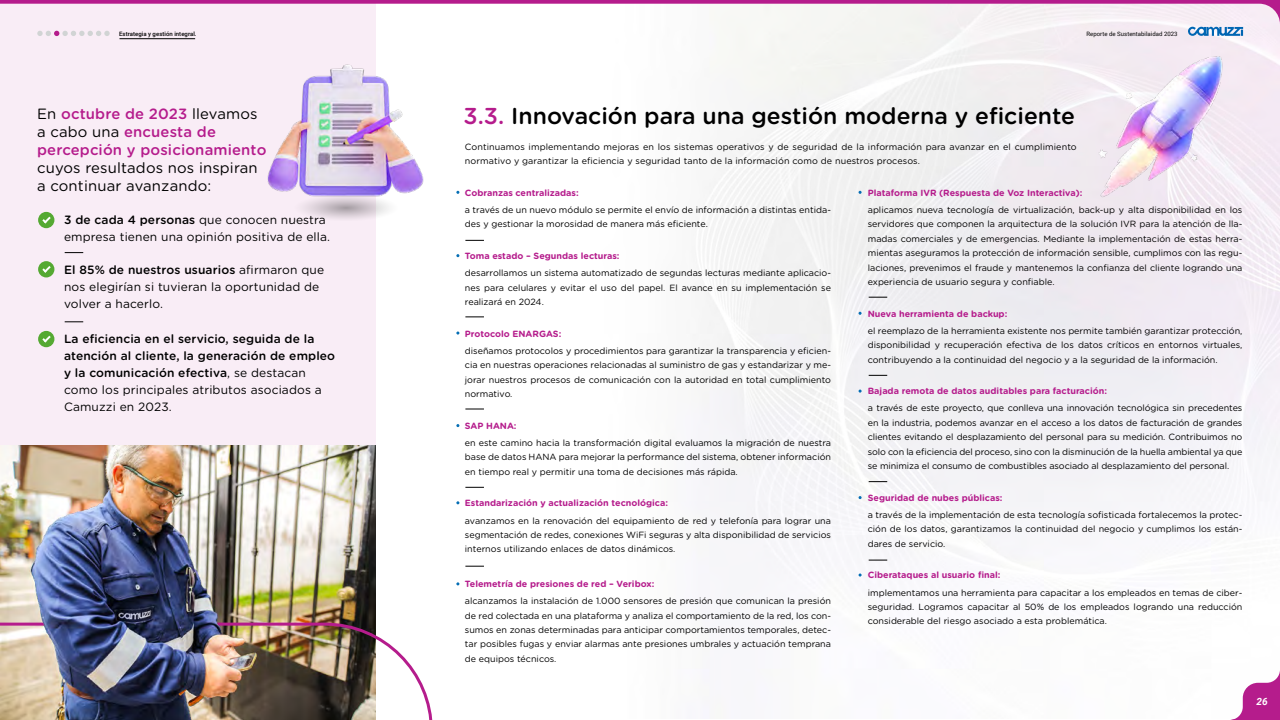
<style>
.page{position:relative;width:1280px;height:720px;background:#fff}
.page>*{position:absolute;margin:0;border:0;box-sizing:border-box;transform-origin:0 0}
.t1{font:500 23px "Gotham Rounded";color:#000}
.t2{font:500 14.9px/18px "Gotham Rounded";letter-spacing:.01em;color:#b51c8c}
.t3{font:14.9px/18px "Gotham Rounded";letter-spacing:.01em;color:#000}
.t4{font:500 12px/17px "Gotham Rounded";letter-spacing:.01em;color:#000}
.t5{font:12px/17px "Gotham Rounded";letter-spacing:.01em;color:#000}
.t6{font:italic 700 10px "Roboto";color:#fff}
.t7{font:9px/14.4px "Gotham Rounded";color:#000;text-align:justify}
.t8{font:700 9px "Gotham Rounded";color:#b51c8c}
.t9{font:6px "Roboto";letter-spacing:.005em;color:#000}
.t10{font:500 6px "Roboto";letter-spacing:.005em;color:#000}
.s1{font-weight:400;color:#000}
.s2{font-weight:500}
.s3{font-weight:400}
.s4{color:#b51c8c}
</style>
<div class="page">
<img style="left:457px;top:36px;width:823px;height:550px">
<div style="left:0;top:1px;width:376px;height:719px;background:#f9edf6"></div>
<hr style="left:120px;top:39px;width:75px;height:1px;background:#000">
<svg style="left:65px;top:252px;width:18px;height:1px"></svg>
<svg style="left:465px;top:240px;width:19px;height:1px"></svg>
<svg style="left:869px;top:297px;width:18px;height:1px"></svg>
<svg style="left:869px;top:375px;width:18px;height:1px"></svg>
<svg style="left:869px;top:481px;width:18px;height:1px"></svg>
<svg style="left:869px;top:560px;width:18px;height:1px"></svg>
<svg style="left:465px;top:317px;width:19px;height:1px"></svg>
<svg style="left:65px;top:321px;width:18px;height:1px"></svg>
<svg style="left:315px;top:215px;width:63px;height:4px"></svg>
<img style="left:267px;top:64px;width:157px;height:151px">
<div style="left:38px;top:212px;width:16px;height:16px;background:#55a932;border-radius:50%"></div>
<svg style="left:42px;top:217px;width:9px;height:6px"></svg>
<svg style="left:465px;top:409px;width:19px;height:1px"></svg>
<svg style="left:465px;top:487px;width:19px;height:1px"></svg>
<svg style="left:465px;top:566px;width:19px;height:1px"></svg>
<div style="left:38px;top:261px;width:16px;height:16px;background:#55a932;border-radius:50%"></div>
<svg style="left:42px;top:266px;width:9px;height:7px"></svg>
<div style="left:38px;top:331px;width:16px;height:16px;background:#55a932;border-radius:50%"></div>
<svg style="left:42px;top:336px;width:9px;height:6px"></svg>
<svg style="left:0;top:0;width:1280px;height:36px"></svg>
<svg style="left:1230px;top:671px;width:50px;height:49px"></svg>
<img style="left:1083px;top:37px;width:164px;height:164px">
<img style="left:0;top:445px;width:376px;height:176px">
<img style="left:0;top:621px;width:433px;height:99px">
<p class="t10" style="left:119px;top:29px;width:79px">Estrategia y gestión integral.</p>
<h2 class="t2" style="left:37px;top:105px;width:231px"><span class="s1">En</span> octubre de 2023 <span class="s1">llevamos a cabo una</span> encuesta de percepción y posicionamiento</h2>
<h2 class="t3" style="left:37px;top:158px;width:222px">cuyos resultados nos inspiran a continuar avanzando:</h2>
<h3 class="t5" style="left:64px;top:210px;width:268px"><span class="s2">3 de cada 4 personas</span> que conocen nuestra empresa tienen una opinión positiva de ella.</h3>
<h3 class="t5" style="left:64px;top:261px;width:262px"><span class="s2">El 85% de nuestros usuarios</span> afirmaron que nos elegirían si tuvieran la oportunidad de volver a hacerlo.</h3>
<h3 class="t4" style="left:64px;top:330px;width:273px">La eficiencia en el servicio, seguida de la atención al cliente, la generación de empleo y la comunicación efectiva<span class="s3">, se destacan como los principales atributos asociados a Camuzzi en 2023.</span></h3>
<p class="t9" style="left:1086px;top:29px;width:93px">Reporte de Sustentabilaidad 2023</p>
<h1 class="t1" style="left:464px;top:100px;width:613px"><span class="s4">3.3.</span> Innovación para una gestión moderna y eficiente</h1>
<p class="t7" style="left:465px;top:139px;width:613px">Continuamos implementando mejoras en los sistemas operativos y de seguridad de la información para avanzar en el cumplimiento normativo y garantizar la eficiencia y seguridad tanto de la información como de nuestros procesos.</p>
<p class="t8" style="left:465px;top:186px;width:115px">Cobranzas centralizadas:</p>
<p class="t7" style="left:465px;top:202px;width:368px">a través de un nuevo módulo se permite el envío de información a distintas entida&shy;des y gestionar la morosidad de manera más eficiente.</p>
<p class="t8" style="left:465px;top:249px;width:156px">Toma estado – Segundas lecturas:</p>
<p class="t7" style="left:465px;top:265px;width:368px">desarrollamos un sistema automatizado de segundas lecturas mediante aplicacio&shy;nes para celulares y evitar el uso del papel. El avance en su implementación se realizará en 2024.</p>
<p class="t8" style="left:465px;top:327px;width:98px">Protocolo ENARGAS:</p>
<p class="t7" style="left:465px;top:343px;width:368px">diseñamos protocolos y procedimientos para garantizar la transparencia y eficien&shy;cia en nuestras operaciones relacionadas al suministro de gas y estandarizar y me&shy;jorar nuestros procesos de comunicación con la autoridad en total cumplimiento normativo.</p>
<p class="t8" style="left:465px;top:419px;width:53px">SAP HANA:</p>
<p class="t7" style="left:465px;top:435px;width:368px">en este camino hacia la transformación digital evaluamos la migración de nuestra base de datos HANA para mejorar la performance del sistema, obtener información en tiempo real y permitir una toma de decisiones más rápida.</p>
<p class="t8" style="left:465px;top:497px;width:205px">Estandarización y actualización tecnológica:</p>
<p class="t7" style="left:465px;top:513px;width:368px">avanzamos en la renovación del equipamiento de red y telefonía para lograr una segmentación de redes, conexiones WiFi seguras y alta disponibilidad de servicios internos utilizando enlaces de datos dinámicos.</p>
<p class="t8" style="left:465px;top:577px;width:191px">Telemetría de presiones de red – Veribox:</p>
<p class="t7" style="left:465px;top:593px;width:368px">alcanzamos la instalación de 1.000 sensores de presión que comunican la presión de red colectada en una plataforma y analiza el comportamiento de la red, los con&shy;sumos en zonas determinadas para anticipar comportamientos temporales, detec&shy;tar posibles fugas y enviar alarmas ante presiones umbrales y actuación temprana de equipos técnicos.</p>
<p class="t8" style="left:868px;top:186px;width:216px">Plataforma IVR (Respuesta de Voz Interactiva):</p>
<p class="t7" style="left:868px;top:202px;width:376px">aplicamos nueva tecnología de virtualización, back-up y alta disponibilidad en los servidores que componen la arquitectura de la solución IVR para la atención de lla&shy;madas comerciales y de emergencias. Mediante la implementación de estas herra&shy;mientas aseguramos la protección de información sensible, cumplimos con las regu&shy;laciones, prevenimos el fraude y mantenemos la confianza del cliente logrando una experiencia de usuario segura y confiable.</p>
<p class="t8" style="left:868px;top:307px;width:141px">Nueva herramienta de backup:</p>
<p class="t7" style="left:868px;top:323px;width:376px">el reemplazo de la herramienta existente nos permite también garantizar protección, disponibilidad y recuperación efectiva de los datos críticos en entornos virtuales, contribuyendo a la continuidad del negocio y a la seguridad de la información.</p>
<p class="t8" style="left:868px;top:384px;width:241px">Bajada remota de datos auditables para facturación:</p>
<p class="t7" style="left:868px;top:401px;width:376px">a través de este proyecto, que conlleva una innovación tecnológica sin precedentes en la industria, podemos avanzar en el acceso a los datos de facturación de grandes clientes evitando el desplazamiento del personal para su medición. Contribuimos no solo con la eficiencia del proceso, sino con la disminución de la huella ambiental ya que se minimiza el consumo de combustibles asociado al desplazamiento del personal.</p>
<p class="t8" style="left:868px;top:491px;width:136px">Seguridad de nubes públicas:</p>
<p class="t7" style="left:868px;top:507px;width:376px">a través de la implementación de esta tecnología sofisticada fortalecemos la protec&shy;ción de los datos, garantizamos la continuidad del negocio y cumplimos los están&shy;dares de servicio.</p>
<p class="t8" style="left:868px;top:569px;width:134px">Ciberataques al usuario final:</p>
<p class="t7" style="left:868px;top:585px;width:376px">implementamos una herramienta para capacitar a los empleados en temas de ciber&shy;seguridad. Logramos capacitar al 50% de los empleados logrando una reducción considerable del riesgo asociado a esta problemática.</p>
<p class="t6" style="left:1256px;top:695px;width:13px">26</p>
</div>
